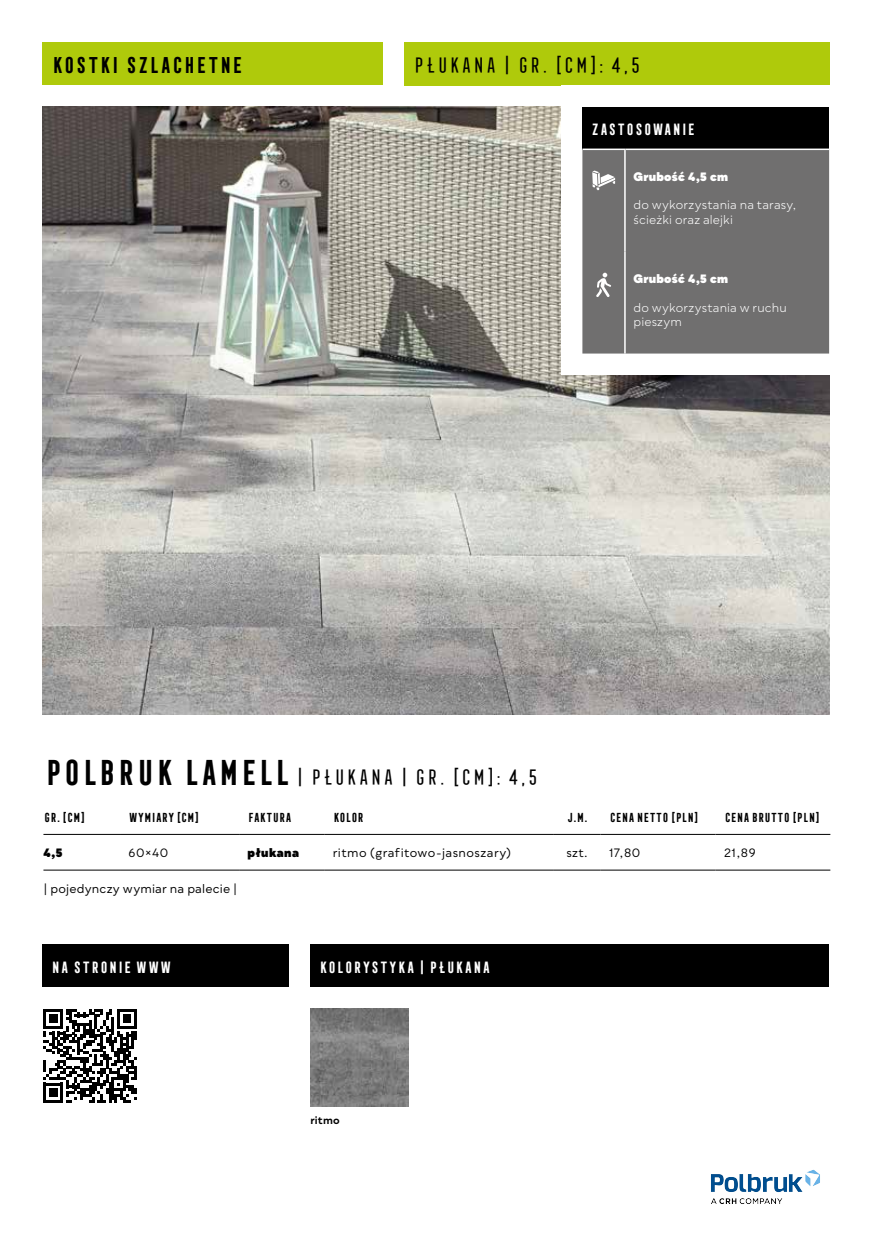
<style>
.page{position:relative;width:872px;height:1234px;background:#fff}
.page>*{position:absolute;margin:0;border:0;box-sizing:border-box;transform-origin:0 0}
.t1{font:21px "Frontage Condensed";letter-spacing:.015em;color:#000}
.t2{font:700 21px "Frontage Condensed";letter-spacing:.015em;color:#000}
.t3{font:700 15px "Frontage Condensed";letter-spacing:.035em;color:#fff}
.t4{font:12px "Qualion";letter-spacing:.03em;color:#000}
.t5{font:12px/14.4px "Qualion";letter-spacing:.015em;color:#fff}
.t6{font:700 12px "Frontage Condensed";letter-spacing:-.03em;color:#000}
.t7{font:900 12px "Qualion";letter-spacing:.02em;color:#fff}
.t8{font:900 12px "Qualion";letter-spacing:.04em;color:#000}
.t9{font:700 10.5px "Qualion";letter-spacing:.015em;color:#000}
.s1{font-weight:700;font-size:33px}
</style>
<div class="page">
<hr style="left:43px;top:833px;width:77px;height:1px;background:#000">
<hr style="left:120px;top:833px;width:119px;height:1px;background:#000">
<hr style="left:239px;top:833px;width:85px;height:1px;background:#000">
<hr style="left:324px;top:833px;width:230px;height:1px;background:#000">
<hr style="left:554px;top:833px;width:46px;height:1px;background:#000">
<hr style="left:600px;top:833px;width:115px;height:1px;background:#000">
<hr style="left:715px;top:833px;width:115px;height:1px;background:#000">
<hr style="left:43px;top:869px;width:77px;height:1px;background:#000">
<hr style="left:120px;top:869px;width:119px;height:1px;background:#000">
<hr style="left:239px;top:869px;width:85px;height:1px;background:#000">
<hr style="left:324px;top:869px;width:230px;height:1px;background:#000">
<hr style="left:554px;top:869px;width:46px;height:1px;background:#000">
<hr style="left:600px;top:869px;width:115px;height:1px;background:#000">
<hr style="left:715px;top:869px;width:115px;height:1px;background:#000">
<img style="left:43px;top:106px;width:786px;height:608px">
<div style="left:310px;top:944px;width:519px;height:42px;background:#000"></div>
<img style="left:310px;top:1008px;width:98px;height:98px">
<div style="left:43px;top:42px;width:340px;height:42px;background:#afca0b"></div>
<div style="left:404px;top:42px;width:425px;height:43px;background:#afca0b"></div>
<div style="left:561px;top:85px;width:289px;height:290px;background:#fff"></div>
<div style="left:582px;top:107px;width:247px;height:42px;background:#000"></div>
<div style="left:582px;top:150px;width:247px;height:203px;background:#706f6f"></div>
<hr style="left:624px;top:150px;width:1px;height:101px;background:#fff">
<hr style="left:624px;top:251px;width:1px;height:102px;background:#fff">
<hr style="left:582px;top:148px;width:43px;height:2px;background:#fff">
<hr style="left:625px;top:148px;width:204px;height:2px;background:#fff">
<svg style="left:592px;top:170px;width:23px;height:20px"></svg>
<svg style="left:596px;top:273px;width:15px;height:24px"></svg>
<svg style="left:43px;top:1009px;width:94px;height:93px"></svg>
<div style="left:42px;top:944px;width:247px;height:42px;background:#000"></div>
<img style="left:711px;top:1169px;width:109px;height:35px">
<h1 class="t2" style="left:51px;top:53px;width:193px">KOSTKI SZLACHETNE</h1>
<h1 class="t1" style="left:412px;top:54px;width:230px">PŁUKANA | GR. [CM]: 4,5</h1>
<p class="t3" style="left:591px;top:121px;width:105px">ZASTOSOWANIE</p>
<p class="t7" style="left:633px;top:169px;width:96px">Grubość 4,5 cm</p>
<p class="t5" style="left:633px;top:198px;width:165px">do wykorzystania na tarasy, ścieżki oraz alejki</p>
<p class="t7" style="left:633px;top:271px;width:96px">Grubość 4,5 cm</p>
<p class="t5" style="left:633px;top:300px;width:155px">do wykorzystania w ruchu pieszym</p>
<h1 class="t1" style="left:43px;top:765px;width:496px"><span class="s1">POLBRUK LAMELL</span> | PŁUKANA | GR. [CM]: 4,5</h1>
<p class="t6" style="left:43px;top:810px;width:43px">GR. [CM]</p>
<p class="t6" style="left:128px;top:810px;width:72px">WYMIARY [CM]</p>
<p class="t6" style="left:248px;top:810px;width:45px">FAKTURA</p>
<p class="t6" style="left:333px;top:810px;width:33px">KOLOR</p>
<p class="t6" style="left:567px;top:810px;width:22px">J.M.</p>
<p class="t6" style="left:609px;top:810px;width:91px">CENA NETTO [PLN]</p>
<p class="t6" style="left:724px;top:810px;width:97px">CENA BRUTTO [PLN]</p>
<p class="t8" style="left:43px;top:845px;width:21px">4,5</p>
<p class="t4" style="left:128px;top:846px;width:41px">60×40</p>
<p class="t8" style="left:248px;top:845px;width:53px">płukana</p>
<p class="t4" style="left:333px;top:846px;width:180px">ritmo (grafitowo-jasnoszary)</p>
<p class="t4" style="left:566px;top:846px;width:23px">szt.</p>
<p class="t4" style="left:609px;top:846px;width:33px">17,80</p>
<p class="t4" style="left:724px;top:846px;width:33px">21,89</p>
<p class="t4" style="left:43px;top:881px;width:195px">| pojedynczy wymiar na palecie |</p>
<p class="t3" style="left:51px;top:958px;width:121px">NA STRONIE WWW</p>
<p class="t3" style="left:319px;top:958px;width:173px">KOLORYSTYKA | PŁUKANA</p>
<p class="t9" style="left:310px;top:1113px;width:31px">ritmo</p>
</div>
